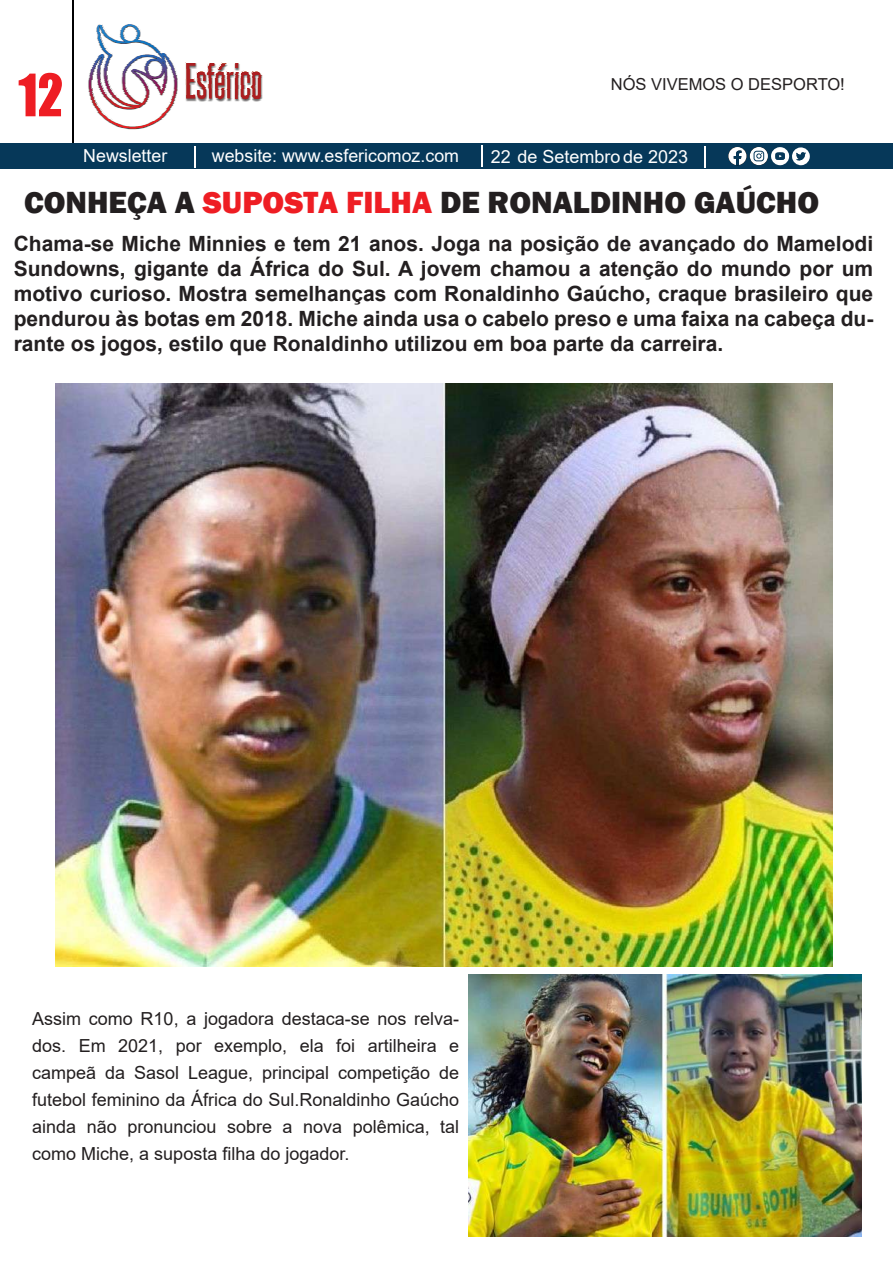
<style>
.page{position:relative;width:893px;height:1263px;background:#fff}
.page>*{position:absolute;margin:0;border:0;box-sizing:border-box;transform-origin:0 0}
.t1{font:54px "Impact";color:#ee1d23;scale:.94 1}
.t2{font:800 31.5px "Franklin Gothic";color:#231f20}
.t3{font:700 21px/25.2px "Arial";color:#231f20;text-align:justify}
.t4{font:18px/27px "Arial";color:#231f20;text-align:justify}
.t5{font:18px "Arial";color:#fff}
.t6{font:16.5px "Arial";color:#231f20}
.s1{color:#ee1d23}
</style>
<div class="page">
<div style="left:0;top:144px;width:892px;height:25px;background:#063859"></div>
<hr style="left:704px;top:146px;width:2px;height:22px;background:#fff">
<svg style="left:194px;top:146px;width:1px;height:22px"></svg>
<svg style="left:728px;top:147px;width:18px;height:18px"></svg>
<svg style="left:750px;top:147px;width:18px;height:18px"></svg>
<svg style="left:753px;top:151px;width:11px;height:10px"></svg>
<svg style="left:481px;top:146px;width:1px;height:21px"></svg>
<svg style="left:771px;top:147px;width:39px;height:19px"></svg>
<hr style="left:73px;top:0;width:1px;height:142px;background:#000001">
<svg style="left:88px;top:24px;width:175px;height:106px"></svg>
<img style="left:56px;top:384px;width:776px;height:583px">
<img style="left:468px;top:974px;width:394px;height:263px">
<h1 class="t1" style="left:18px;top:53px;width:49px">12</h1>
<p class="t6" style="left:611px;top:73px;width:236px">NÓS VIVEMOS O DESPORTO!</p>
<p class="t5" style="left:83px;top:143px;width:86px">Newsletter</p>
<p class="t5" style="left:212px;top:143px;width:249px">website: www.esfericomoz.com</p>
<p class="t5" style="left:491px;top:144px;width:199px">22 de Setembro de 2023</p>
<h2 class="t2" style="left:24px;top:182px;width:797px">CONHEÇA A <span class="s1">SUPOSTA FILHA</span> DE RONALDINHO GAÚCHO</h2>
<p class="t3" style="left:14px;top:231px;width:861px">Chama-se Miche Minnies e tem 21 anos. Joga na posição de avançado do Mamelodi Sundowns, gigante da África do Sul. A jovem chamou a atenção do mundo por um motivo curioso. Mostra semelhanças com Ronaldinho Gaúcho, craque brasileiro que pendurou às botas em 2018. Miche ainda usa o cabelo preso e uma faixa na cabeça du&shy;rante os jogos, estilo que Ronaldinho utilizou em boa parte da carreira.</p>
<p class="t4" style="left:32px;top:1005px;width:428px">Assim como R10, a jogadora destaca-se nos relva&shy;dos. Em 2021, por exemplo, ela foi artilheira e campeã da Sasol League, principal competição de futebol feminino da África do Sul.Ronaldinho Gaúcho ainda não pronunciou sobre a nova polêmica, tal como Miche, a suposta filha do jogador.</p>
</div>
